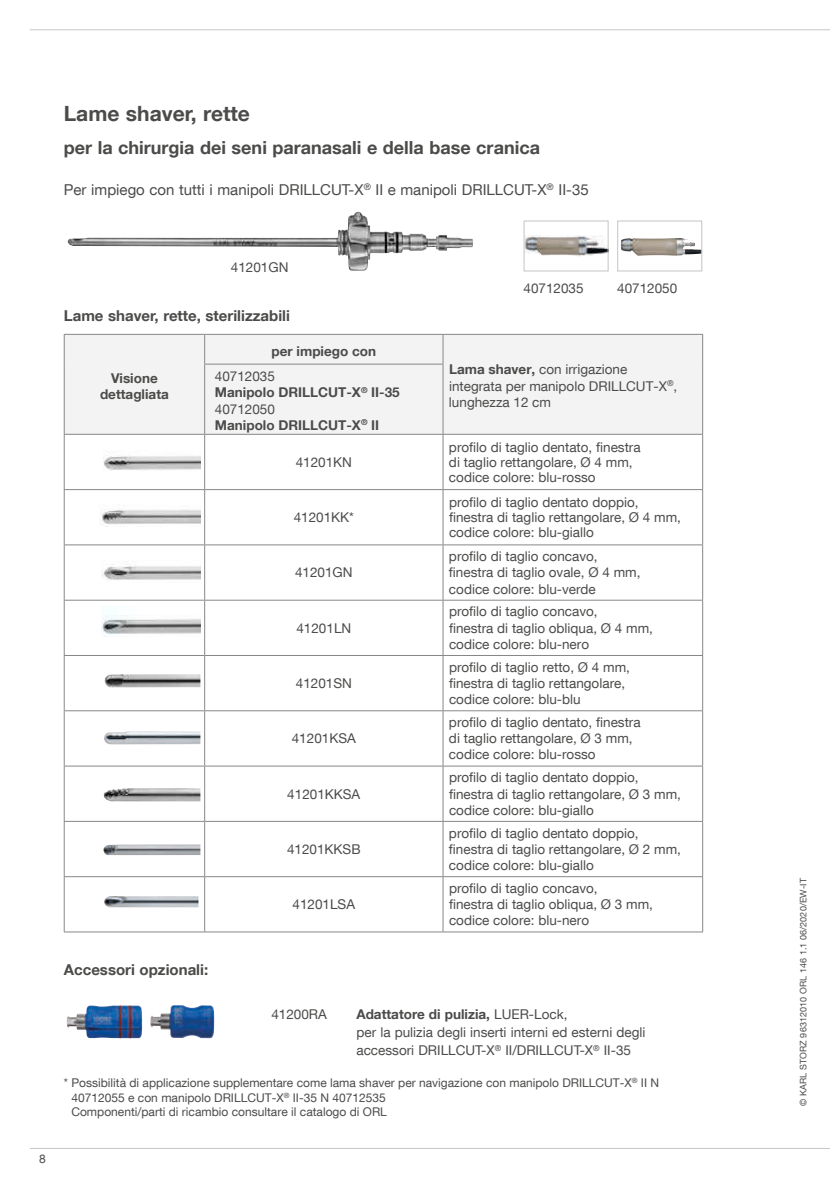
<style>
.page{position:relative;width:830px;height:1191px;background:#fff}
.page>*{position:absolute;margin:0;border:0;box-sizing:border-box;transform-origin:0 0}
.t1{font:700 21px "KS Helvetica Neue";color:#4b4b4a}
.t2{font:700 18px "KS Helvetica Neue";color:#4b4b4a}
.t3{font:15px "KS Helvetica Neue";color:#4b4b4a}
.t4{font:700 15px "KS Helvetica Neue";color:#4b4b4a}
.t5{font:13.5px/16.2px "KS Helvetica Neue";color:#4b4b4a}
.t6{font:700 13.5px/16.2px "KS Helvetica Neue";color:#4b4b4a;text-align:center}
.t7{font:12px/14.4px "KS Helvetica Neue";color:#4b4b4a}
.t8{font:9px "KS Helvetica Neue";letter-spacing:.01em;color:#4b4b4a}
.s1{font-weight:400}
.s2{font-weight:700}
</style>
<div class="page">
<hr style="left:30px;top:29px;width:799px;height:1px;background:#c7c7c6">
<hr style="left:30px;top:1148px;width:799px;height:1px;background:#c7c7c6">
<div style="left:65px;top:335px;width:637px;height:99px;background:#f3f3f3"></div>
<hr style="left:64px;top:334px;width:140px;height:1px;background:#878787">
<svg style="left:64px;top:335px;width:1px;height:29px"></svg>
<hr style="left:64px;top:364px;width:1px;height:70px;background:#878787">
<hr style="left:64px;top:435px;width:1px;height:54px;background:#878787">
<hr style="left:64px;top:490px;width:1px;height:54px;background:#878787">
<hr style="left:64px;top:545px;width:1px;height:55px;background:#878787">
<hr style="left:64px;top:600px;width:1px;height:55px;background:#878787">
<hr style="left:64px;top:655px;width:140px;height:1px;background:#878787">
<hr style="left:64px;top:656px;width:1px;height:54px;background:#878787">
<hr style="left:64px;top:711px;width:1px;height:54px;background:#878787">
<hr style="left:64px;top:766px;width:1px;height:55px;background:#878787">
<hr style="left:64px;top:821px;width:1px;height:55px;background:#878787">
<hr style="left:64px;top:877px;width:1px;height:54px;background:#878787">
<hr style="left:64px;top:434px;width:140px;height:1px;background:#878787">
<hr style="left:64px;top:489px;width:140px;height:1px;background:#878787">
<hr style="left:64px;top:544px;width:140px;height:1px;background:#878787">
<hr style="left:64px;top:600px;width:140px;height:1px;background:#878787">
<hr style="left:64px;top:710px;width:140px;height:1px;background:#878787">
<hr style="left:64px;top:765px;width:140px;height:1px;background:#878787">
<hr style="left:64px;top:821px;width:140px;height:1px;background:#878787">
<hr style="left:64px;top:876px;width:140px;height:1px;background:#878787">
<hr style="left:64px;top:931px;width:140px;height:1px;background:#878787">
<svg style="left:204px;top:335px;width:1px;height:29px"></svg>
<svg style="left:442px;top:335px;width:1px;height:29px"></svg>
<svg style="left:702px;top:335px;width:1px;height:29px"></svg>
<hr style="left:204px;top:364px;width:239px;height:1px;background:#878787">
<hr style="left:204px;top:364px;width:1px;height:70px;background:#878787">
<hr style="left:442px;top:364px;width:1px;height:70px;background:#878787">
<hr style="left:702px;top:364px;width:1px;height:70px;background:#878787">
<hr style="left:204px;top:434px;width:239px;height:1px;background:#878787">
<hr style="left:204px;top:435px;width:1px;height:54px;background:#878787">
<hr style="left:443px;top:434px;width:259px;height:1px;background:#878787">
<hr style="left:442px;top:435px;width:1px;height:54px;background:#878787">
<hr style="left:702px;top:435px;width:1px;height:54px;background:#878787">
<hr style="left:204px;top:489px;width:239px;height:1px;background:#878787">
<hr style="left:204px;top:490px;width:1px;height:54px;background:#878787">
<hr style="left:443px;top:489px;width:259px;height:1px;background:#878787">
<hr style="left:442px;top:490px;width:1px;height:54px;background:#878787">
<hr style="left:702px;top:490px;width:1px;height:54px;background:#878787">
<hr style="left:204px;top:544px;width:239px;height:1px;background:#878787">
<hr style="left:204px;top:545px;width:1px;height:55px;background:#878787">
<hr style="left:443px;top:544px;width:259px;height:1px;background:#878787">
<hr style="left:442px;top:545px;width:1px;height:55px;background:#878787">
<hr style="left:702px;top:545px;width:1px;height:55px;background:#878787">
<hr style="left:204px;top:600px;width:239px;height:1px;background:#878787">
<hr style="left:204px;top:600px;width:1px;height:55px;background:#878787">
<hr style="left:443px;top:600px;width:259px;height:1px;background:#878787">
<hr style="left:442px;top:600px;width:1px;height:55px;background:#878787">
<hr style="left:702px;top:600px;width:1px;height:55px;background:#878787">
<hr style="left:204px;top:656px;width:1px;height:54px;background:#878787">
<hr style="left:442px;top:656px;width:1px;height:54px;background:#878787">
<hr style="left:702px;top:656px;width:1px;height:54px;background:#878787">
<hr style="left:204px;top:710px;width:239px;height:1px;background:#878787">
<hr style="left:204px;top:711px;width:1px;height:54px;background:#878787">
<hr style="left:443px;top:710px;width:259px;height:1px;background:#878787">
<hr style="left:442px;top:711px;width:1px;height:54px;background:#878787">
<hr style="left:702px;top:711px;width:1px;height:54px;background:#878787">
<hr style="left:204px;top:765px;width:239px;height:1px;background:#878787">
<hr style="left:204px;top:766px;width:1px;height:55px;background:#878787">
<hr style="left:443px;top:765px;width:259px;height:1px;background:#878787">
<hr style="left:442px;top:766px;width:1px;height:55px;background:#878787">
<hr style="left:702px;top:766px;width:1px;height:55px;background:#878787">
<hr style="left:204px;top:821px;width:239px;height:1px;background:#878787">
<hr style="left:204px;top:821px;width:1px;height:55px;background:#878787">
<hr style="left:443px;top:821px;width:259px;height:1px;background:#878787">
<hr style="left:442px;top:821px;width:1px;height:55px;background:#878787">
<hr style="left:702px;top:821px;width:1px;height:55px;background:#878787">
<hr style="left:204px;top:876px;width:239px;height:1px;background:#878787">
<hr style="left:204px;top:877px;width:1px;height:54px;background:#878787">
<hr style="left:443px;top:876px;width:259px;height:1px;background:#878787">
<hr style="left:442px;top:877px;width:1px;height:54px;background:#878787">
<hr style="left:702px;top:877px;width:1px;height:54px;background:#878787">
<hr style="left:204px;top:931px;width:239px;height:1px;background:#878787">
<hr style="left:443px;top:931px;width:259px;height:1px;background:#878787">
<hr style="left:204px;top:334px;width:239px;height:1px;background:#878787">
<hr style="left:443px;top:334px;width:259px;height:1px;background:#878787">
<hr style="left:204px;top:655px;width:239px;height:1px;background:#878787">
<hr style="left:443px;top:655px;width:259px;height:1px;background:#878787">
<img style="left:104px;top:455px;width:96px;height:15px">
<img style="left:102px;top:510px;width:98px;height:15px">
<img style="left:101px;top:565px;width:99px;height:15px">
<img style="left:101px;top:614px;width:99px;height:21px">
<img style="left:104px;top:674px;width:96px;height:13px">
<img style="left:104px;top:731px;width:96px;height:13px">
<img style="left:104px;top:788px;width:96px;height:13px">
<img style="left:103px;top:844px;width:97px;height:11px">
<img style="left:104px;top:896px;width:94px;height:11px">
<img style="left:68px;top:215px;width:404px;height:56px">
<img style="left:525px;top:236px;width:81px;height:21px">
<div style="left:523px;top:220px;width:85px;height:51px;border:1px solid #c7c7c6"></div>
<img style="left:67px;top:1005px;width:75px;height:33px">
<img style="left:150px;top:1005px;width:64px;height:33px">
<img style="left:620px;top:238px;width:80px;height:18px">
<div style="left:617px;top:220px;width:85px;height:51px;border:1px solid #c7c7c6"></div>
<h1 class="t1" style="left:64px;top:101px;width:187px">Lame shaver, rette</h1>
<h2 class="t2" style="left:64px;top:136px;width:477px">per la chirurgia dei seni paranasali e della base cranica</h2>
<p class="t3" style="left:64px;top:180px;width:526px">Per impiego con tutti i manipoli DRILLCUT-X<sup>®</sup> II e manipoli DRILLCUT-X<sup>®</sup> II-35</p>
<p class="t7" style="left:39px;top:1151px;width:8px">8</p>
<p class="t5" style="left:231px;top:258px;width:59px">41201GN</p>
<p class="t4" style="left:64px;top:306px;width:227px">Lame shaver, rette, sterilizzabili</p>
<p class="t6" style="left:100px;top:369px;width:70px">Visione dettagliata</p>
<p class="t6" style="left:271px;top:342px;width:106px">per impiego con</p>
<p class="t6" style="left:215px;top:368px;width:186px;text-align:left"><span class="s1">40712035<br></span>Manipolo DRILLCUT-X<sup>®</sup> II-35<br><span class="s1">40712050<br></span>Manipolo DRILLCUT-X<sup>®</sup> II</p>
<p class="t5" style="left:295px;top:453px;width:58px">41201KN</p>
<p class="t5" style="left:293px;top:509px;width:62px">41201KK*</p>
<p class="t5" style="left:295px;top:564px;width:59px">41201GN</p>
<p class="t5" style="left:296px;top:619px;width:56px">41201LN</p>
<p class="t5" style="left:296px;top:674px;width:58px">41201SN</p>
<p class="t5" style="left:292px;top:730px;width:66px">41201KSA</p>
<p class="t5" style="left:287px;top:785px;width:75px">41201KKSA</p>
<p class="t5" style="left:287px;top:840px;width:75px">41201KKSB</p>
<p class="t5" style="left:292px;top:896px;width:64px">41201LSA</p>
<p class="t4" style="left:64px;top:959px;width:146px">Accessori opzionali:</p>
<p class="t5" style="left:523px;top:279px;width:62px">40712035</p>
<p class="t5" style="left:617px;top:279px;width:62px">40712050</p>
<p class="t5" style="left:449px;top:361px;width:230px"><span class="s2">Lama shaver,</span> con irrigazione integrata per manipolo DRILLCUT-X<sup>®</sup>, lunghezza 12 cm</p>
<p class="t5" style="left:449px;top:439px;width:193px;line-height:15px">profilo di taglio dentato, finestra di taglio rettangolare, Ø 4 mm, codice colore: blu-rosso</p>
<p class="t5" style="left:449px;top:494px;width:233px;line-height:15px">profilo di taglio dentato doppio, finestra di taglio rettangolare, Ø 4 mm, codice colore: blu-giallo</p>
<p class="t5" style="left:449px;top:548px;width:193px">profilo di taglio concavo, finestra di taglio ovale, Ø 4 mm, codice colore: blu-verde</p>
<p class="t5" style="left:449px;top:603px;width:205px">profilo di taglio concavo,<br>finestra di taglio obliqua, Ø 4 mm, codice colore: blu-nero</p>
<p class="t5" style="left:449px;top:658px;width:182px">profilo di taglio retto, Ø 4 mm, finestra di taglio rettangolare, codice colore: blu-blu</p>
<p class="t5" style="left:449px;top:714px;width:193px">profilo di taglio dentato, finestra di taglio rettangolare, Ø 3 mm, codice colore: blu-rosso</p>
<p class="t5" style="left:449px;top:769px;width:233px">profilo di taglio dentato doppio, finestra di taglio rettangolare, Ø 3 mm, codice colore: blu-giallo</p>
<p class="t5" style="left:449px;top:824px;width:233px">profilo di taglio dentato doppio, finestra di taglio rettangolare, Ø 2 mm, codice colore: blu-giallo</p>
<p class="t5" style="left:449px;top:879px;width:205px">profilo di taglio concavo,<br>finestra di taglio obliqua, Ø 3 mm, codice colore: blu-nero</p>
<p class="t5" style="left:271px;top:1005px;width:57px">41200RA</p>
<p class="t5" style="left:356px;top:1005px;width:290px;line-height:18px"><span class="s2">Adattatore di pulizia,</span> LUER-Lock,<br>per la pulizia degli inserti interni ed esterni degli accessori DRILLCUT-X<sup>®</sup> II/DRILLCUT-X<sup>®</sup> II-35</p>
<p class="t7" style="left:71px;top:1075px;width:589px;text-indent:-8px">* Possibilità di applicazione supplementare come lama shaver per navigazione con manipolo DRILLCUT-X<sup>®</sup> II N<br>40712055 e con manipolo DRILLCUT-X<sup>®</sup> II-35 N 40712535<br>Componenti/parti di ricambio consultare il catalogo di ORL</p>
<p class="t8" style="left:797px;top:1106px;width:229px;rotate:-90deg">© KARL STORZ 96312010 ORL 146 1.1 06/2020/EW-IT</p>
</div>
